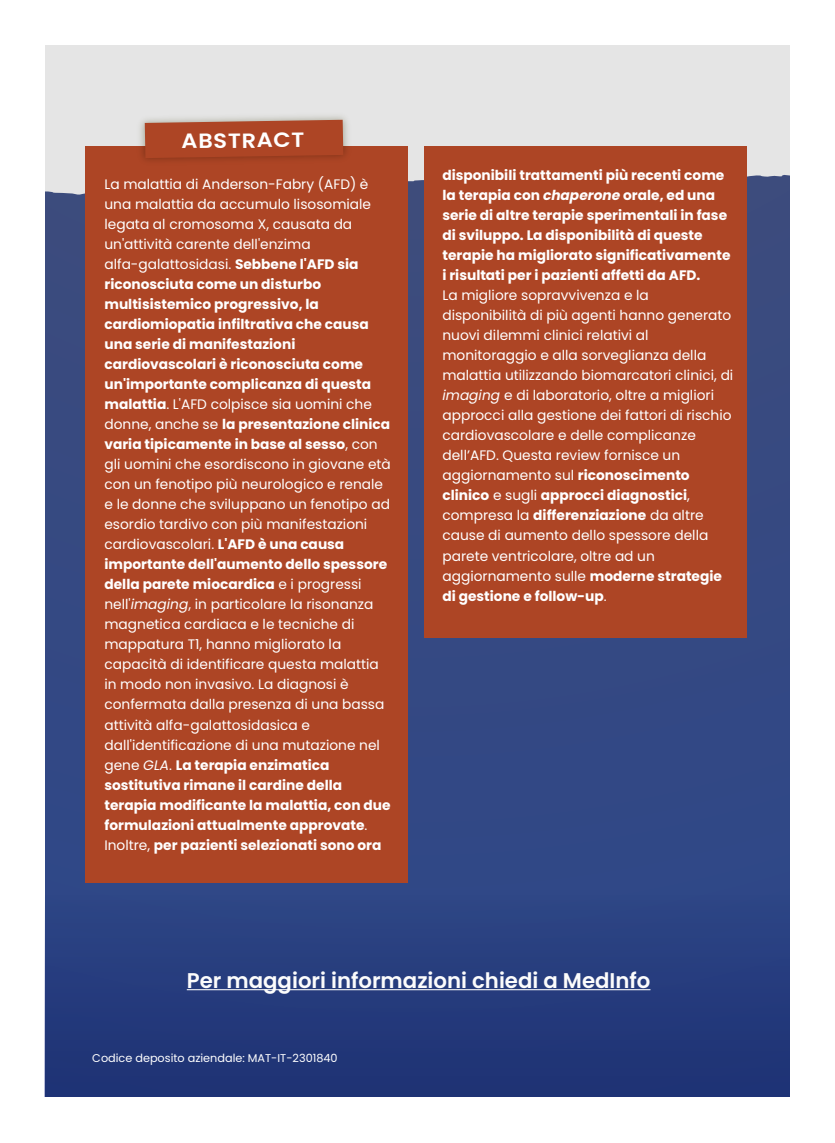
<style>
.page{position:relative;width:835px;height:1143px;background:#fff}
.page>*{position:absolute;margin:0;border:0;box-sizing:border-box;transform-origin:0 0}
.t1{font:600 21.25px "Poppins";color:#fcfcfc}
.t2{font:600 20.62px "Poppins";color:#fff;scale:1.09 1}
.t3{font:13.75px/20px "Poppins";color:#fff}
.t4{font:700 13.75px/20px "Poppins";color:#fff}
.t5{font:11.25px "Poppins";color:#fff}
.s1{font-weight:700}
.s2{font-style:italic}
</style>
<div class="page">
<div style="left:45px;top:54px;width:744px;height:1043px;background:#384a80"></div>
<div style="left:44px;top:636px;width:745px;height:506px;background:linear-gradient(to bottom,#384e88,#1f3579)"></div>
<div style="left:45px;top:45px;width:744px;height:156px;background:#e5e5e5"></div>
<div style="left:85px;top:146px;width:322px;height:737px;background:#ad4525"></div>
<img style="left:134px;top:109px;width:220px;height:52px">
<svg style="left:145px;top:120px;width:198px;height:38px"></svg>
<hr style="left:187px;top:989px;width:463px;height:1px;background:#fcfcfc">
<div style="left:424px;top:146px;width:322px;height:492px;background:#ad4525"></div>
<div style="left:0;top:1097px;width:834px;height:45px;background:#fff"></div>
<h2 class="t2" style="left:181px;top:129px;width:114px;rotate:-1deg">ABSTRACT</h2>
<p class="t3" style="left:104px;top:174px;width:288px">La malattia di Anderson-Fabry (AFD) è una malattia da accumulo lisosomiale legata al cromosoma X, causata da un'attività carente dell'enzima alfa-galattosidasi. <span class="s1">Sebbene l'AFD sia riconosciuta come un disturbo multisistemico progressivo, la cardiomiopatia infiltrativa che causa una serie di manifestazioni cardiovascolari è riconosciuta come un'importante complicanza di questa malattia</span>. L'AFD colpisce sia uomini che donne, anche se <span class="s1">la presentazione clinica varia tipicamente in base al sesso</span>, con gli uomini che esordiscono in giovane età con un fenotipo più neurologico e renale e le donne che sviluppano un fenotipo ad esordio tardivo con più manifestazioni cardiovascolari. <span class="s1">L'AFD è una causa importante dell'aumento dello spessore della parete miocardica</span> e i progressi nell'<span class="s2">imaging</span>, in particolare la risonanza magnetica cardiaca e le tecniche di mappatura T1, hanno migliorato la capacità di identificare questa malattia in modo non invasivo. La diagnosi è confermata dalla presenza di una bassa attività alfa-galattosidasica e dall'identificazione di una mutazione nel gene <span class="s2">GLA</span>. <span class="s1">La terapia enzimatica sostitutiva rimane il cardine della terapia modificante la malattia, con due formulazioni attualmente approvate</span>.<br>Inoltre, <span class="s1">per pazienti selezionati sono ora</span></p>
<p class="t4" style="left:442px;top:165px;width:289px">disponibili trattamenti più recenti come la terapia con <span class="s2">chaperone</span> orale, ed una serie di altre terapie sperimentali in fase di sviluppo. La disponibilità di queste terapie ha migliorato significativamente i risultati per i pazienti affetti da AFD.</p>
<p class="t3" style="left:442px;top:285px;width:292px">La migliore sopravvivenza e la disponibilità di più agenti hanno generato nuovi dilemmi clinici relativi al monitoraggio e alla sorveglianza della malattia utilizzando biomarcatori clinici, di <span class="s2">imaging</span> e di laboratorio, oltre a migliori approcci alla gestione dei fattori di rischio cardiovascolare e delle complicanze dell’AFD. Questa review fornisce un aggiornamento sul <span class="s1">riconoscimento clinico</span> e sugli <span class="s1">approcci diagnostici</span>, compresa la <span class="s1">differenziazione</span> da altre cause di aumento dello spessore della parete ventricolare, oltre ad un aggiornamento sulle <span class="s1">moderne strategie di gestione e follow-up</span>.</p>
<h1 class="t1" style="left:187px;top:968px;width:465px">Per maggiori informazioni chiedi a MedInfo</h1>
<p class="t5" style="left:92px;top:1050px;width:247px">Codice deposito aziendale: MAT-IT-2301840</p>
</div>
